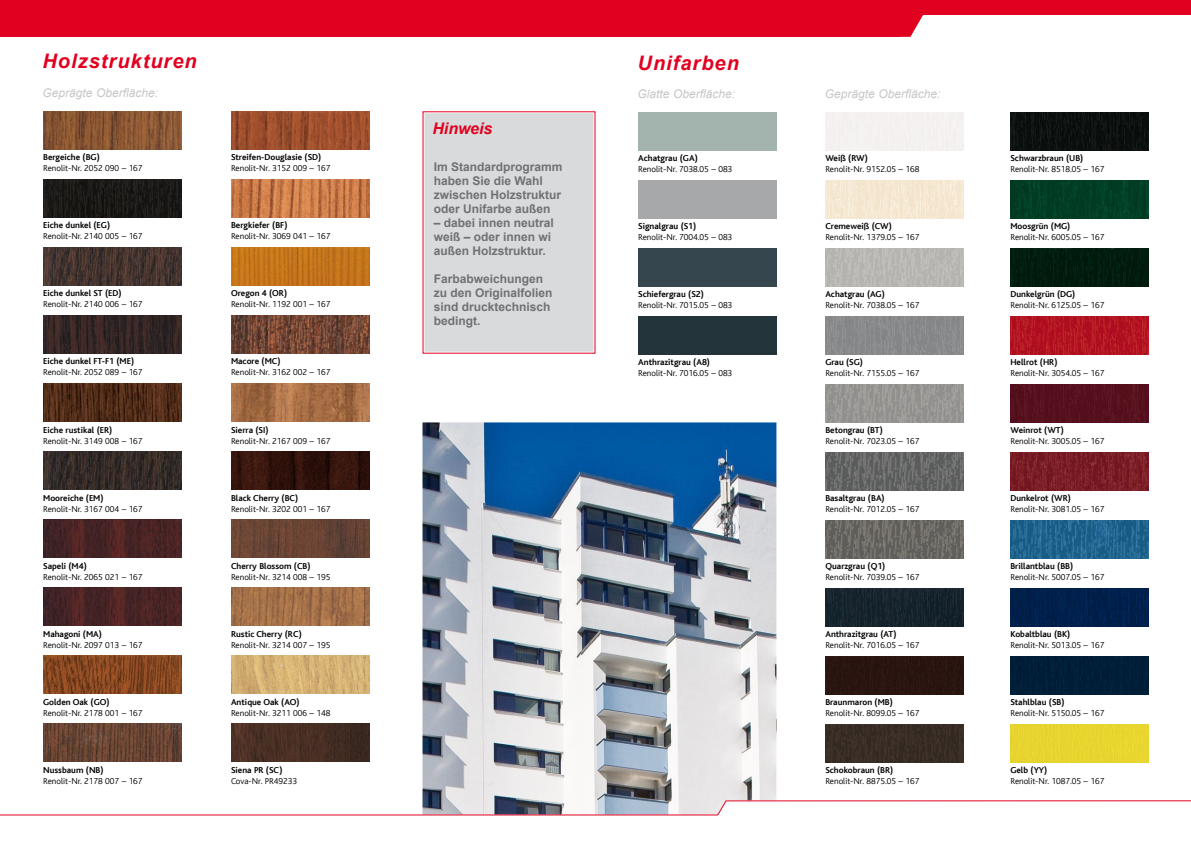
<style>
.page{position:relative;width:1191px;height:842px;background:#fff}
.page>*{position:absolute;margin:0;border:0;box-sizing:border-box;transform-origin:0 0}
.t1{font:italic 700 20px "Arial";letter-spacing:.05em;color:#e20020}
.t2{font:italic 700 16px "Arial";letter-spacing:-.005em;color:#e20020}
.t3{font:700 12px/14px "Arial";color:#707172}
.t4{font:italic 12px "Arial";color:#c6c7c8}
.t5{font:300 9px "Bliss";color:#000}
.t6{font:700 9px "Bliss";color:#000}
</style>
<div class="page">
<div style="left:422px;top:111px;width:173px;height:243px;background:#d9dadb;border:2px solid #fff"></div>
<img style="left:43px;top:111px;width:138px;height:39px">
<img style="left:43px;top:179px;width:138px;height:39px">
<img style="left:43px;top:247px;width:138px;height:39px">
<img style="left:43px;top:315px;width:138px;height:39px">
<img style="left:43px;top:383px;width:138px;height:39px">
<img style="left:43px;top:451px;width:138px;height:39px">
<img style="left:43px;top:519px;width:138px;height:39px">
<img style="left:43px;top:588px;width:138px;height:38px">
<img style="left:43px;top:656px;width:138px;height:38px">
<img style="left:43px;top:724px;width:138px;height:38px">
<img style="left:231px;top:111px;width:138px;height:39px">
<img style="left:231px;top:179px;width:138px;height:39px">
<img style="left:231px;top:247px;width:138px;height:39px">
<img style="left:231px;top:315px;width:138px;height:39px">
<img style="left:231px;top:383px;width:138px;height:39px">
<img style="left:231px;top:451px;width:138px;height:39px">
<img style="left:231px;top:519px;width:138px;height:39px">
<img style="left:231px;top:588px;width:138px;height:38px">
<img style="left:231px;top:656px;width:138px;height:38px">
<img style="left:231px;top:724px;width:138px;height:38px">
<img style="left:825px;top:180px;width:138px;height:38px">
<img style="left:825px;top:248px;width:138px;height:38px">
<img style="left:825px;top:316px;width:138px;height:38px">
<img style="left:825px;top:452px;width:138px;height:38px">
<img style="left:825px;top:520px;width:138px;height:38px">
<img style="left:825px;top:588px;width:138px;height:38px">
<div style="left:825px;top:656px;width:138px;height:39px;background:#29140f"></div>
<div style="left:825px;top:724px;width:138px;height:39px;background:#372c25"></div>
<img style="left:1010px;top:112px;width:138px;height:38px">
<img style="left:1010px;top:180px;width:138px;height:38px">
<div style="left:1010px;top:248px;width:138px;height:38px;background:#001c0e"></div>
<img style="left:1010px;top:316px;width:138px;height:38px">
<div style="left:1010px;top:384px;width:138px;height:38px;background:#560f1d"></div>
<img style="left:1010px;top:452px;width:138px;height:38px">
<img style="left:1010px;top:520px;width:138px;height:38px">
<div style="left:1010px;top:588px;width:138px;height:38px;background:#001f4b"></div>
<div style="left:1010px;top:656px;width:138px;height:39px;background:#001e37"></div>
<div style="left:1010px;top:724px;width:138px;height:39px;background:#e7d42f"></div>
<img style="left:825px;top:384px;width:138px;height:38px">
<div style="left:638px;top:112px;width:138px;height:38px;background:#a3b4af"></div>
<div style="left:638px;top:180px;width:138px;height:38px;background:#a7a8aa"></div>
<div style="left:638px;top:248px;width:138px;height:38px;background:#36464e"></div>
<div style="left:638px;top:316px;width:138px;height:38px;background:#23353a"></div>
<div style="left:0;top:0;width:899px;height:37px;background:#e20020"></div>
<div style="left:291px;top:0;width:900px;height:14px;background:#e20020"></div>
<svg style="left:899px;top:14px;width:31px;height:23px"></svg>
<img style="left:422px;top:422px;width:354px;height:378px">
<svg style="left:0;top:800px;width:1191px;height:16px"></svg>
<h1 class="t1" style="left:43px;top:48px;width:156px">Holzstrukturen</h1>
<h1 class="t1" style="left:637px;top:50px;width:103px">Unifarben</h1>
<h3 class="t4" style="left:43px;top:85px;width:117px">Geprägte Oberfläche:</h3>
<h3 class="t4" style="left:637px;top:86px;width:99px">Glatte Oberfläche:</h3>
<h3 class="t4" style="left:824px;top:86px;width:117px">Geprägte Oberfläche:</h3>
<h2 class="t2" style="left:432px;top:118px;width:62px">Hinweis</h2>
<p class="t6" style="left:43px;top:153px;width:58px">Bergeiche (BG)</p>
<p class="t5" style="left:43px;top:164px;width:101px">Renolit-Nr. 2052 090 – 167</p>
<p class="t6" style="left:231px;top:153px;width:92px">Streifen-Douglasie (SD)</p>
<p class="t5" style="left:231px;top:164px;width:101px">Renolit-Nr. 3152 009 – 167</p>
<p class="t6" style="left:43px;top:221px;width:68px">Eiche dunkel (EG)</p>
<p class="t5" style="left:43px;top:232px;width:101px">Renolit-Nr. 2140 005 – 167</p>
<p class="t6" style="left:231px;top:221px;width:58px">Bergkiefer (BF)</p>
<p class="t5" style="left:231px;top:232px;width:101px">Renolit-Nr. 3069 041 – 167</p>
<p class="t6" style="left:43px;top:289px;width:80px">Eiche dunkel ST (ED)</p>
<p class="t5" style="left:43px;top:300px;width:101px">Renolit-Nr. 2140 006 – 167</p>
<p class="t6" style="left:231px;top:289px;width:58px">Oregon 4 (OR)</p>
<p class="t5" style="left:231px;top:300px;width:101px">Renolit-Nr. 1192 001 – 167</p>
<h3 class="t3" style="left:434px;top:160px;width:130px">Im Standardprogramm haben Sie die Wahl zwischen Holzstruktur oder Unifarbe außen</h3>
<h3 class="t3" style="left:434px;top:216px;width:122px">– dabei innen neutral weiß – oder innen wi außen Holzstruktur.</h3>
<h3 class="t3" style="left:434px;top:272px;width:120px">Farbabweichungen zu den Originalfolien sind drucktechnisch bedingt.</h3>
<p class="t6" style="left:638px;top:153px;width:61px">Achatgrau (GA)</p>
<p class="t5" style="left:638px;top:164px;width:96px">Renolit-Nr. 7038.05 – 083</p>
<p class="t6" style="left:638px;top:221px;width:60px">Signalgrau (S1)</p>
<p class="t5" style="left:638px;top:232px;width:96px">Renolit-Nr. 7004.05 – 083</p>
<p class="t6" style="left:638px;top:289px;width:67px">Schiefergrau (S2)</p>
<p class="t5" style="left:638px;top:300px;width:96px">Renolit-Nr. 7015.05 – 083</p>
<p class="t6" style="left:825px;top:153px;width:44px">Weiß (RW)</p>
<p class="t5" style="left:825px;top:164px;width:96px">Renolit-Nr. 9152.05 – 168</p>
<p class="t6" style="left:1010px;top:153px;width:74px">Schwarzbraun (UB)</p>
<p class="t5" style="left:1010px;top:164px;width:96px">Renolit-Nr. 8518.05 – 167</p>
<p class="t6" style="left:825px;top:221px;width:68px">Cremeweiß (CW)</p>
<p class="t5" style="left:825px;top:232px;width:96px">Renolit-Nr. 1379.05 – 167</p>
<p class="t6" style="left:1010px;top:221px;width:62px">Moosgrün (MG)</p>
<p class="t5" style="left:1010px;top:232px;width:96px">Renolit-Nr. 6005.05 – 167</p>
<p class="t6" style="left:825px;top:289px;width:61px">Achatgrau (AG)</p>
<p class="t5" style="left:825px;top:300px;width:96px">Renolit-Nr. 7038.05 – 167</p>
<p class="t6" style="left:1010px;top:289px;width:67px">Dunkelgrün (DG)</p>
<p class="t5" style="left:1010px;top:300px;width:96px">Renolit-Nr. 6125.05 – 167</p>
<p class="t6" style="left:43px;top:357px;width:93px">Eiche dunkel FT-F1 (ME)</p>
<p class="t5" style="left:43px;top:368px;width:101px">Renolit-Nr. 2052 089 – 167</p>
<p class="t6" style="left:231px;top:357px;width:51px">Macore (MC)</p>
<p class="t5" style="left:231px;top:368px;width:101px">Renolit-Nr. 3162 002 – 167</p>
<p class="t6" style="left:638px;top:357px;width:73px">Anthrazitgrau (A8)</p>
<p class="t5" style="left:638px;top:368px;width:96px">Renolit-Nr. 7016.05 – 083</p>
<p class="t6" style="left:825px;top:357px;width:39px">Grau (SG)</p>
<p class="t5" style="left:825px;top:368px;width:96px">Renolit-Nr. 7155.05 – 167</p>
<p class="t6" style="left:1010px;top:358px;width:49px">Hellrot (HR)</p>
<p class="t5" style="left:1010px;top:368px;width:96px">Renolit-Nr. 3054.05 – 167</p>
<p class="t6" style="left:43px;top:425px;width:71px">Eiche rustikal (ER)</p>
<p class="t5" style="left:43px;top:436px;width:101px">Renolit-Nr. 3149 008 – 167</p>
<p class="t6" style="left:231px;top:425px;width:39px">Sierra (SI)</p>
<p class="t5" style="left:231px;top:436px;width:101px">Renolit-Nr. 2167 009 – 167</p>
<p class="t6" style="left:825px;top:426px;width:59px">Betongrau (BT)</p>
<p class="t5" style="left:825px;top:436px;width:96px">Renolit-Nr. 7023.05 – 167</p>
<p class="t6" style="left:1010px;top:426px;width:55px">Weinrot (WT)</p>
<p class="t5" style="left:1010px;top:436px;width:96px">Renolit-Nr. 3005.05 – 167</p>
<p class="t6" style="left:43px;top:493px;width:62px">Mooreiche (EM)</p>
<p class="t5" style="left:43px;top:504px;width:101px">Renolit-Nr. 3167 004 – 167</p>
<p class="t6" style="left:231px;top:493px;width:69px">Black Cherry (BC)</p>
<p class="t5" style="left:231px;top:504px;width:101px">Renolit-Nr. 3202 001 – 167</p>
<p class="t6" style="left:825px;top:494px;width:61px">Basaltgrau (BA)</p>
<p class="t5" style="left:825px;top:504px;width:96px">Renolit-Nr. 7012.05 – 167</p>
<p class="t6" style="left:1010px;top:494px;width:62px">Dunkelrot (WR)</p>
<p class="t5" style="left:1010px;top:504px;width:96px">Renolit-Nr. 3081.05 – 167</p>
<p class="t6" style="left:43px;top:561px;width:45px">Sapeli (M4)</p>
<p class="t5" style="left:43px;top:572px;width:101px">Renolit-Nr. 2065 021 – 167</p>
<p class="t6" style="left:231px;top:561px;width:81px">Cherry Blossom (CB)</p>
<p class="t5" style="left:231px;top:572px;width:101px">Renolit-Nr. 3214 008 – 195</p>
<p class="t6" style="left:825px;top:562px;width:62px">Quarzgrau (Q1)</p>
<p class="t5" style="left:825px;top:573px;width:96px">Renolit-Nr. 7039.05 – 167</p>
<p class="t6" style="left:1010px;top:562px;width:64px">Brillantblau (BB)</p>
<p class="t5" style="left:1010px;top:573px;width:96px">Renolit-Nr. 5007.05 – 167</p>
<p class="t6" style="left:43px;top:629px;width:60px">Mahagoni (MA)</p>
<p class="t5" style="left:43px;top:640px;width:101px">Renolit-Nr. 2097 013 – 167</p>
<p class="t6" style="left:231px;top:629px;width:72px">Rustic Cherry (RC)</p>
<p class="t5" style="left:231px;top:640px;width:101px">Renolit-Nr. 3214 007 – 195</p>
<p class="t6" style="left:825px;top:630px;width:73px">Anthrazitgrau (AT)</p>
<p class="t5" style="left:825px;top:641px;width:96px">Renolit-Nr. 7016.05 – 167</p>
<p class="t6" style="left:1010px;top:630px;width:62px">Kobaltblau (BK)</p>
<p class="t5" style="left:1010px;top:641px;width:96px">Renolit-Nr. 5013.05 – 167</p>
<p class="t6" style="left:43px;top:697px;width:68px">Golden Oak (GO)</p>
<p class="t5" style="left:43px;top:708px;width:101px">Renolit-Nr. 2178 001 – 167</p>
<p class="t6" style="left:231px;top:697px;width:70px">Antique Oak (AO)</p>
<p class="t5" style="left:231px;top:708px;width:101px">Renolit-Nr. 3211 006 – 148</p>
<p class="t6" style="left:825px;top:698px;width:69px">Braunmaron (MB)</p>
<p class="t5" style="left:825px;top:709px;width:96px">Renolit-Nr. 8099.05 – 167</p>
<p class="t6" style="left:1010px;top:698px;width:56px">Stahlblau (SB)</p>
<p class="t5" style="left:1010px;top:709px;width:96px">Renolit-Nr. 5150.05 – 167</p>
<p class="t6" style="left:43px;top:765px;width:62px">Nussbaum (NB)</p>
<p class="t5" style="left:43px;top:776px;width:101px">Renolit-Nr. 2178 007 – 167</p>
<p class="t6" style="left:231px;top:765px;width:53px">Siena PR (SC)</p>
<p class="t5" style="left:231px;top:776px;width:68px">Cova-Nr. PR49233</p>
<p class="t6" style="left:825px;top:766px;width:69px">Schokobraun (BR)</p>
<p class="t5" style="left:825px;top:777px;width:96px">Renolit-Nr. 8875.05 – 167</p>
<p class="t6" style="left:1010px;top:766px;width:38px">Gelb (YY)</p>
<p class="t5" style="left:1010px;top:777px;width:96px">Renolit-Nr. 1087.05 – 167</p>
</div>
